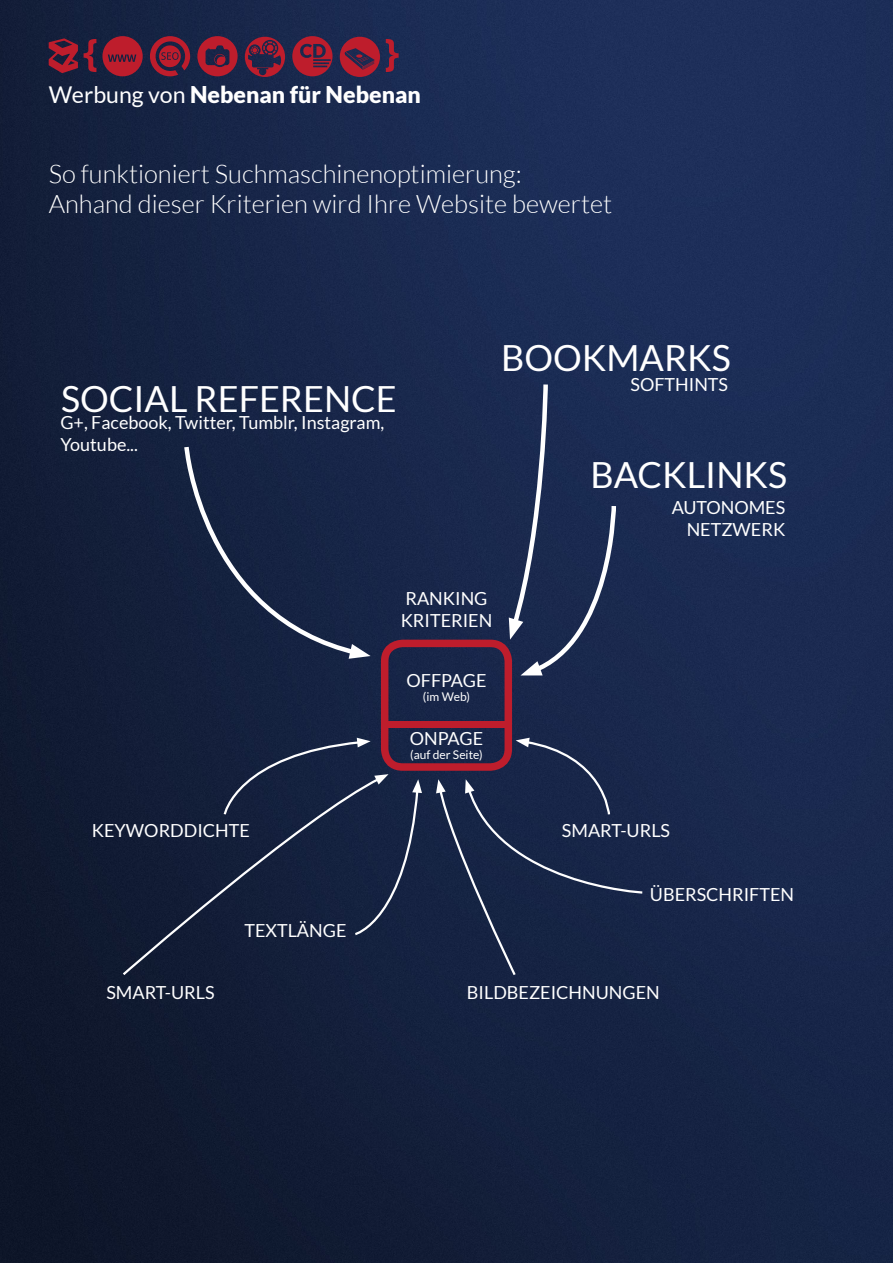
<style>
.page{position:relative;width:893px;height:1263px;background:#fff}
.page>*{position:absolute;margin:0;border:0;box-sizing:border-box;transform-origin:0 0}
.t1{font:36px "Lato";color:#fff}
.t2{font:300 25.5px/30.6px "Lato";color:#fff}
.t3{font:900 23.1px "Lato";color:#fff}
.t4{font:18px/21.6px "Lato";color:#fff}
.t5{font:12px "Lato";color:#fff}
.s1{font-weight:400}
</style>
<div class="page">
<img style="left:0;top:0;width:893px;height:1263px">
<div style="left:381px;top:640px;width:131px;height:131px;border:8px solid #be1d2c;border-radius:18px"></div>
<svg style="left:340px;top:37px;width:40px;height:40px;background:#7f213a"></svg>
<svg style="left:245px;top:37px;width:40px;height:40px;background:#5f223d"></svg>
<svg style="left:197px;top:36px;width:41px;height:40px;background:#752038"></svg>
<svg style="left:49px;top:38px;width:29px;height:35px"></svg>
<svg style="left:102px;top:36px;width:41px;height:40px;background:#8c1e31"></svg>
<svg style="left:84px;top:39px;width:12px;height:33px"></svg>
<svg style="left:386px;top:39px;width:13px;height:33px"></svg>
<svg style="left:150px;top:36px;width:40px;height:40px;background:#712037"></svg>
<svg style="left:292px;top:36px;width:41px;height:40px;background:#7e2139"></svg>
<div style="left:385px;top:721px;width:124px;height:6px;background:#be1d2c"></div>
<div style="left:182px;top:443px;width:189px;height:216px;background:#152343"></div>
<div style="left:436px;top:738px;width:208px;height:239px;background:#172546"></div>
<div style="left:121px;top:775px;width:262px;height:201px;background:#121d37"></div>
<svg style="left:222px;top:738px;width:200px;height:198px;background:#1d2844"></svg>
<svg style="left:508px;top:380px;width:110px;height:297px;background:#29375b"></svg>
<p class="t3" style="left:49px;top:81px;width:374px"><span class="s1">Werbung von</span> Nebenan für Nebenan</p>
<h2 class="t2" style="left:49px;top:158px;width:565px">So funktioniert Suchmaschinenoptimierung:<br>Anhand dieser Kriterien wird Ihre Website bewertet</h2>
<h1 class="t1" style="left:61px;top:379px;width:337px">SOCIAL REFERENCE</h1>
<p class="t4" style="left:60px;top:412px;width:325px">G+, Facebook, Twitter, Tumblr, Instagram,<br>Youtube...</p>
<h1 class="t1" style="left:501px;top:338px;width:231px">BOOKMARKS</h1>
<p class="t4" style="left:630px;top:374px;width:99px">SOFTHINTS</p>
<h1 class="t1" style="left:591px;top:455px;width:198px">BACKLINKS</h1>
<p class="t4" style="left:672px;top:497px;width:115px;text-align:right">AUTONOMES<br>NETZWERK</p>
<p class="t4" style="left:401px;top:588px;width:93px">RANKING<br>KRITERIEN</p>
<p class="t4" style="left:406px;top:669px;width:82px">OFFPAGE</p>
<p class="t5" style="left:423px;top:690px;width:49px">(im Web)</p>
<p class="t4" style="left:410px;top:727px;width:75px">ONPAGE</p>
<p class="t5" style="left:410px;top:748px;width:74px">(auf der Seite)</p>
<p class="t4" style="left:92px;top:819px;width:159px">KEYWORDDICHTE</p>
<p class="t4" style="left:244px;top:919px;width:104px">TEXTLÄNGE</p>
<p class="t4" style="left:562px;top:819px;width:110px">SMART-URLS</p>
<p class="t4" style="left:650px;top:883px;width:146px">ÜBERSCHRIFTEN</p>
<p class="t4" style="left:106px;top:982px;width:110px">SMART-URLS</p>
<p class="t4" style="left:467px;top:982px;width:194px">BILDBEZEICHNUNGEN</p>
</div>
